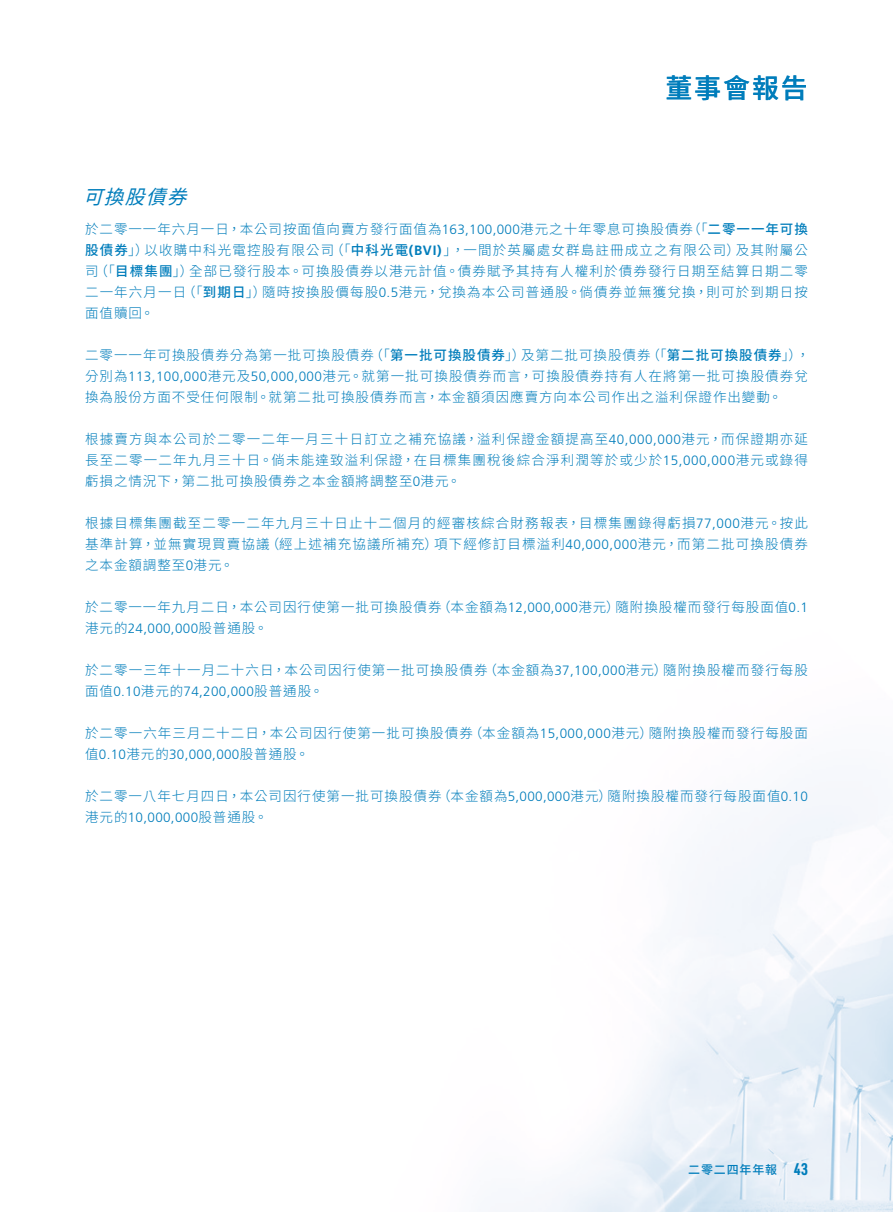
<style>
.page{position:relative;width:893px;height:1212px;background:#fff}
.page>*{position:absolute;margin:0;border:0;box-sizing:border-box;transform-origin:0 0}
.t1{font:500 27px "Source Han Sans TC";letter-spacing:.07em;color:#007dbb}
.Heading_2{font:italic 19.5px "Source Han Sans TC";color:#007dbb}
.Body_Text{font:300 13.5px/21px "Source Han Sans TC";letter-spacing:.08em;color:#007dbb}
.t2{font:500 12px "Source Han Sans TC";letter-spacing:.07em;color:#007dbb}
.s1{font-family:"Frutiger LT Std"}
.s2{font-weight:500}
.s3{font-family:"Frutiger LT Std";font-weight:700}
.s4{font-family:"URWDIN Cond";font-weight:700;font-size:16.5px}
</style>
<div class="page">
<img style="left:531px;top:798px;width:362px;height:414px">
<h1 class="t1" style="left:665px;top:73px;width:144px">董事會報告</h1>
<p class="Heading_2" style="left:83px;top:186px;width:120px">可換股債券</p>
<p class="Body_Text" style="left:85px;top:219px;width:724px;text-align:justify">於二零一一年六月一日，本公司按面值向賣方發行面值為<span class="s1">163,100,000</span>港元之十年零息可換股債券（「<span class="s2">二零一一年可換股債券</span>」）以收購中科光電控股有限公司（「<span class="s2">中科光電</span><span class="s3">(BVI)</span>」，一間於英屬處女群島註冊成立之有限公司）及其附屬公司（「<span class="s2">目標集團</span>」）全部已發行股本。可換股債券以港元計值。債券賦予其持有人權利於債券發行日期至結算日期二零二一年六月一日（「<span class="s2">到期日</span>」）隨時按換股價每股<span class="s1">0.5</span>港元，兌換為本公司普通股。倘債券並無獲兌換，則可於到期日按面值贖回。</p>
<p class="Body_Text" style="left:85px;top:345px;width:726px">二零一一年可換股債券分為第一批可換股債券（「<span class="s2">第一批可換股債券</span>」）及第二批可換股債券（「<span class="s2">第二批可換股債券</span>」），分別為<span class="s1">113,100,000</span>港元及<span class="s1">50,000,000</span>港元。就第一批可換股債券而言，可換股債券持有人在將第一批可換股債券兌換為股份方面不受任何限制。就第二批可換股債券而言，本金額須因應賣方向本公司作出之溢利保證作出變動。</p>
<p class="Body_Text" style="left:85px;top:429px;width:724px;text-align:justify">根據賣方與本公司於二零一二年一月三十日訂立之補充協議，溢利保證金額提高至<span class="s1">40,000,000</span>港元，而保證期亦延長至二零一二年九月三十日。倘未能達致溢利保證，在目標集團稅後綜合淨利潤等於或少於<span class="s1">15,000,000</span>港元或錄得虧損之情況下，第二批可換股債券之本金額將調整至<span class="s1">0</span>港元。</p>
<p class="Body_Text" style="left:85px;top:513px;width:724px;text-align:justify">根據目標集團截至二零一二年九月三十日止十二個月的經審核綜合財務報表，目標集團錄得虧損<span class="s1">77,000</span>港元。按此基準計算，並無實現買賣協議（經上述補充協議所補充）項下經修訂目標溢利<span class="s1">40,000,000</span>港元，而第二批可換股債券之本金額調整至<span class="s1">0</span>港元。</p>
<p class="Body_Text" style="left:85px;top:597px;width:724px">於二零一一年九月二日，本公司因行使第一批可換股債券（本金額為<span class="s1">12,000,000</span>港元）隨附換股權而發行每股面值<span class="s1">0.1</span>港元的<span class="s1">24,000,000</span>股普通股。</p>
<p class="Body_Text" style="left:85px;top:660px;width:724px">於二零一三年十一月二十六日，本公司因行使第一批可換股債券（本金額為<span class="s1">37,100,000</span>港元）隨附換股權而發行每股面值<span class="s1">0.10</span>港元的<span class="s1">74,200,000</span>股普通股。</p>
<p class="Body_Text" style="left:85px;top:723px;width:724px">於二零一六年三月二十二日，本公司因行使第一批可換股債券（本金額為<span class="s1">15,000,000</span>港元）隨附換股權而發行每股面值<span class="s1">0.10</span>港元的<span class="s1">30,000,000</span>股普通股。</p>
<p class="Body_Text" style="left:85px;top:786px;width:724px">於二零一八年七月四日，本公司因行使第一批可換股債券（本金額為<span class="s1">5,000,000</span>港元）隨附換股權而發行每股面值<span class="s1">0.10</span>港元的<span class="s1">10,000,000</span>股普通股。</p>
<p class="t2" style="left:688px;top:1162px;width:121px">二零二四年年報 <span class="s4">43</span></p>
</div>
